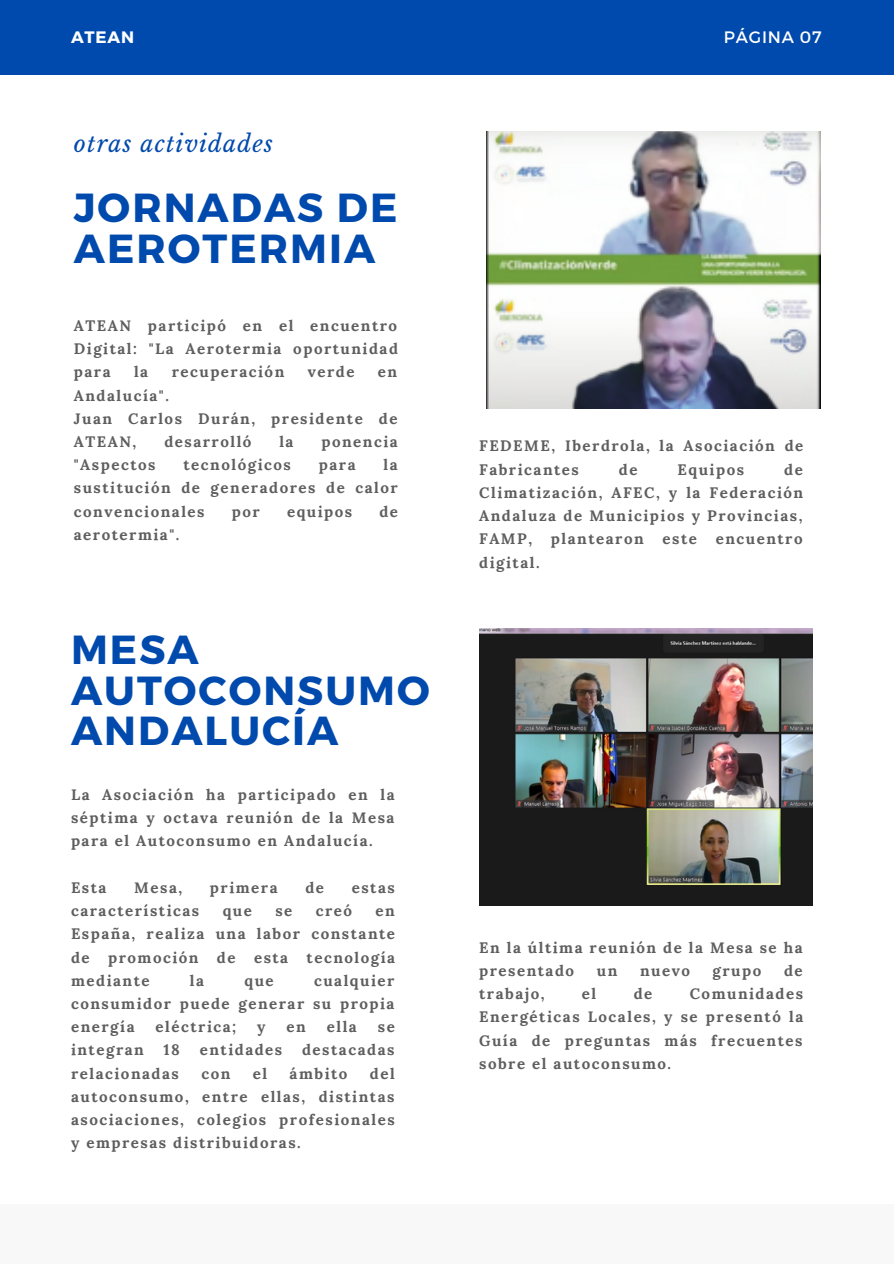
<style>
.page{position:relative;width:894px;height:1264px;background:#fff}
.page>*{position:absolute;margin:0;border:0;box-sizing:border-box;transform-origin:0 0}
.t1{font:700 40.5px/40.5px "Montserrat";letter-spacing:.05em;color:#004aad}
.t2{font:italic 23.1px "Libre Baskerville";letter-spacing:.05em;color:#004aad}
.t3{font:16.5px "Montserrat";letter-spacing:.05em;color:#fff}
.t4{font:700 16.5px "Montserrat";letter-spacing:.05em;color:#fff}
.t5{font:700 15.15px/23.2px "Lora";letter-spacing:.1em;color:#5e5e5e;text-align:justify}
</style>
<div class="page">
<div style="left:0;top:0;width:893px;height:74px;background:#004aad"></div>
<img style="left:486px;top:131px;width:334px;height:277px">
<div style="left:0;top:1204px;width:893px;height:59px;background:#f8f8f8"></div>
<img style="left:479px;top:628px;width:333px;height:277px">
<p class="t4" style="left:71px;top:27px;width:65px">ATEAN</p>
<p class="t3" style="left:723px;top:27px;width:99px">PÁGINA 07</p>
<p class="t2" style="left:74px;top:129px;width:201px">otras actividades</p>
<p class="t1" style="left:74px;top:185px;width:325px">JORNADAS DE<br>AEROTERMIA</p>
<p class="t5" style="left:74px;top:313px;width:325px">ATEAN participó en el encuentro Digital: "La Aerotermia oportunidad para</p>
<p class="t5" style="left:134px;top:360px;width:16px">la</p>
<p class="t5" style="left:172px;top:360px;width:114px">recuperación</p>
<p class="t5" style="left:308px;top:360px;width:48px">verde</p>
<p class="t5" style="left:378px;top:360px;width:21px">en</p>
<p class="t5" style="left:74px;top:383px;width:96px">Andalucía".</p>
<p class="t5" style="left:74px;top:406px;width:325px">Juan Carlos Durán, presidente de<br>ATEAN,</p>
<p class="t5" style="left:164px;top:430px;width:89px">desarrolló</p>
<p class="t5" style="left:279px;top:430px;width:16px">la</p>
<p class="t5" style="left:321px;top:430px;width:78px">ponencia</p>
<p class="t5" style="left:74px;top:453px;width:83px">"Aspectos</p>
<p class="t5" style="left:183px;top:453px;width:109px">tecnológicos</p>
<p class="t5" style="left:319px;top:453px;width:38px">para</p>
<p class="t5" style="left:74px;top:453px;width:325px;text-indent:309px">la sustitución de generadores de calor convencionales</p>
<p class="t5" style="left:232px;top:499px;width:29px">por</p>
<p class="t5" style="left:287px;top:499px;width:67px">equipos</p>
<p class="t5" style="left:379px;top:499px;width:20px">de</p>
<p class="t5" style="left:74px;top:523px;width:107px">aerotermia".</p>
<p class="t1" style="left:71px;top:627px;width:360px">MESA<br>AUTOCONSUMO<br>ANDALUCÍA</p>
<p class="t5" style="left:71px;top:782px;width:325px">La Asociación ha participado en la séptima y octava reunión de la Mesa para el Autoconsumo en Andalucía.</p>
<p class="t5" style="left:71px;top:875px;width:37px">Esta</p>
<p class="t5" style="left:134px;top:875px;width:49px">Mesa,</p>
<p class="t5" style="left:210px;top:875px;width:69px">primera</p>
<p class="t5" style="left:305px;top:875px;width:20px">de</p>
<p class="t5" style="left:351px;top:875px;width:45px">estas</p>
<p class="t5" style="left:71px;top:898px;width:130px">características</p>
<p class="t5" style="left:223px;top:898px;width:31px">que</p>
<p class="t5" style="left:275px;top:898px;width:18px">se</p>
<p class="t5" style="left:316px;top:898px;width:38px">creó</p>
<p class="t5" style="left:71px;top:898px;width:325px;text-indent:304px">en España, realiza una labor constante de promoción de esta tecnología mediante</p>
<p class="t5" style="left:71px;top:968px;width:325px;text-indent:243px">cualquier consumidor puede generar su propia energía</p>
<p class="t5" style="left:190px;top:968px;width:16px">la</p>
<p class="t5" style="left:244px;top:968px;width:31px">que</p>
<p class="t5" style="left:155px;top:1015px;width:82px">eléctrica;</p>
<p class="t5" style="left:257px;top:1015px;width:10px">y</p>
<p class="t5" style="left:286px;top:1015px;width:21px">en</p>
<p class="t5" style="left:327px;top:1015px;width:32px">ella</p>
<p class="t5" style="left:378px;top:1015px;width:18px">se</p>
<p class="t5" style="left:71px;top:1038px;width:74px">integran</p>
<p class="t5" style="left:164px;top:1038px;width:18px">18</p>
<p class="t5" style="left:200px;top:1038px;width:84px">entidades</p>
<p class="t5" style="left:302px;top:1038px;width:94px">destacadas</p>
<p class="t5" style="left:71px;top:1061px;width:109px">relacionadas</p>
<p class="t5" style="left:201px;top:1061px;width:31px">con</p>
<p class="t5" style="left:253px;top:1061px;width:16px">el</p>
<p class="t5" style="left:289px;top:1061px;width:59px">ámbito</p>
<p class="t5" style="left:71px;top:1061px;width:325px;text-indent:299px">del autoconsumo, entre ellas, distintas asociaciones, colegios profesionales y empresas distribuidoras.</p>
<p class="t5" style="left:479px;top:434px;width:325px">FEDEME, Iberdrola, la Asociación de<br>Fabricantes</p>
<p class="t5" style="left:618px;top:457px;width:20px">de</p>
<p class="t5" style="left:677px;top:457px;width:68px">Equipos</p>
<p class="t5" style="left:479px;top:457px;width:325px;text-indent:305px">de Climatización, AFEC, y la Federación Andaluza de Municipios y Provincias, FAMP, plantearon este encuentro digital.</p>
<p class="t5" style="left:479px;top:935px;width:325px">En la última reunión de la Mesa se ha presentado</p>
<p class="t5" style="left:596px;top:958px;width:22px">un</p>
<p class="t5" style="left:640px;top:958px;width:51px">nuevo</p>
<p class="t5" style="left:712px;top:958px;width:50px">grupo</p>
<p class="t5" style="left:783px;top:958px;width:20px">de</p>
<p class="t5" style="left:479px;top:982px;width:67px">trabajo,</p>
<p class="t5" style="left:581px;top:982px;width:16px">el</p>
<p class="t5" style="left:633px;top:982px;width:20px">de</p>
<p class="t5" style="left:479px;top:982px;width:325px;text-indent:210px">Comunidades Energéticas Locales, y se presentó la Guía de preguntas más frecuentes sobre el autoconsumo.</p>
</div>
